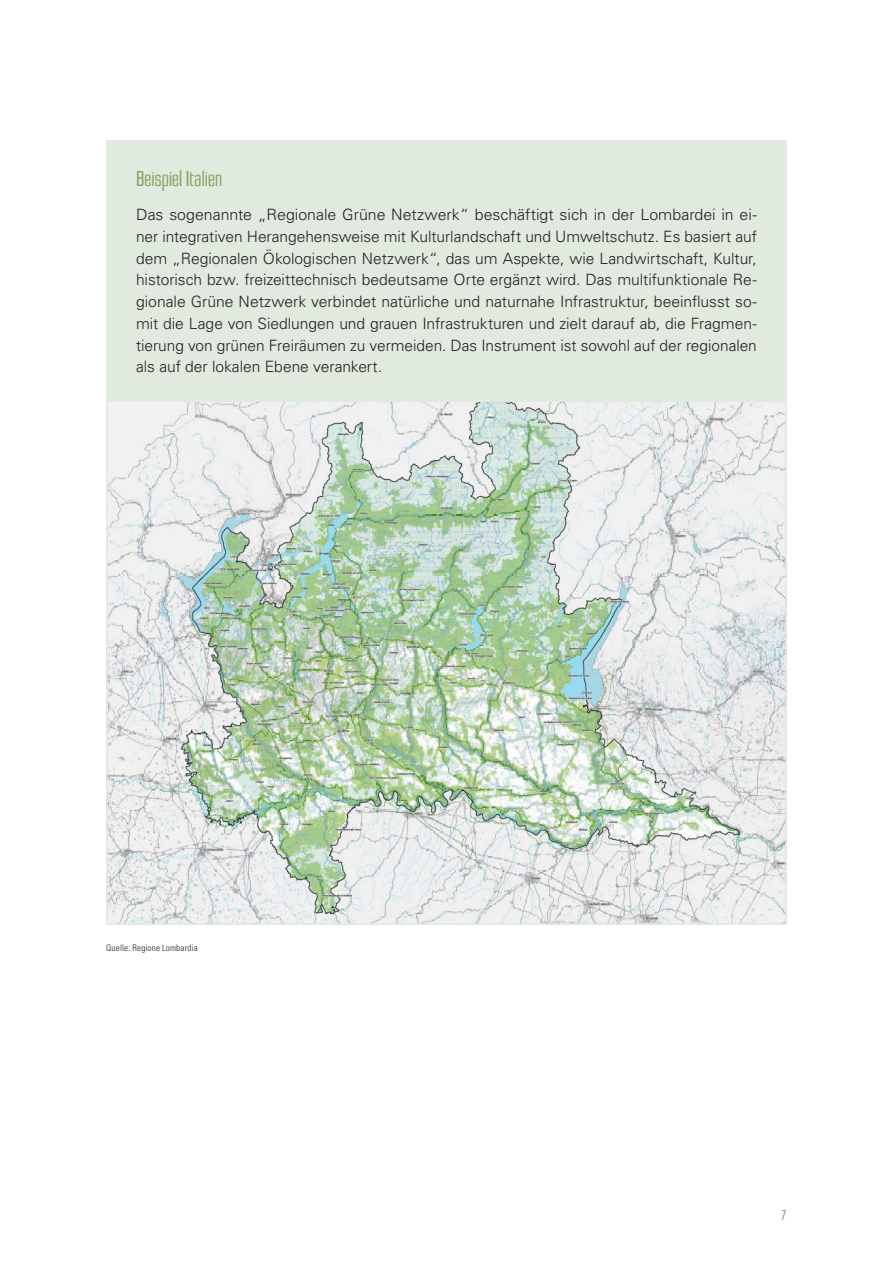
<style>
.page{position:relative;width:893px;height:1263px;background:#fff}
.page>*{position:absolute;margin:0;border:0;box-sizing:border-box;transform-origin:0 0}
.t1{font:300 22.5px "Jay Gothic URW";letter-spacing:.005em;color:#82a460}
.t2{font:300 15.6px/21.8px "Univers LT";letter-spacing:-.005em;color:#231f20;text-align:justify}
.t3{font:300 15px "Jay Gothic URW";color:#82a460}
.t4{font:300 condensed 9px "Univers LT";letter-spacing:.025em;color:#231f20}
</style>
<div class="page">
<img style="left:108px;top:402px;width:677px;height:521px">
<div style="left:106px;top:140px;width:681px;height:262px;background:#e1eade"></div>
<h1 class="t1" style="left:136px;top:166px;width:88px">Beispiel Italien</h1>
<p class="t2" style="left:136px;top:204px;width:622px">Das sogenannte „Regionale Grüne Netzwerk“ beschäftigt sich in der Lombardei in ei&shy;ner integrativen Herangehensweise mit Kulturlandschaft und Umweltschutz. Es basiert auf dem „Regionalen Ökologischen Netzwerk“, das um Aspekte, wie Landwirtschaft, Kultur, historisch bzw. freizeittechnisch bedeutsame Orte ergänzt wird. Das multifunktionale Re&shy;gionale Grüne Netzwerk verbindet natürliche und naturnahe Infrastruktur, beeinflusst so&shy;mit die Lage von Siedlungen und grauen Infrastrukturen und zielt darauf ab, die Fragmen&shy;tierung von grünen Freiräumen zu vermeiden. Das Instrument ist sowohl auf der regionalen als auf der lokalen Ebene verankert.</p>
<p class="t4" style="left:106px;top:942px;width:93px">Quelle: Regione Lombardia</p>
<p class="t3" style="left:781px;top:1207px;width:7px">7</p>
</div>
